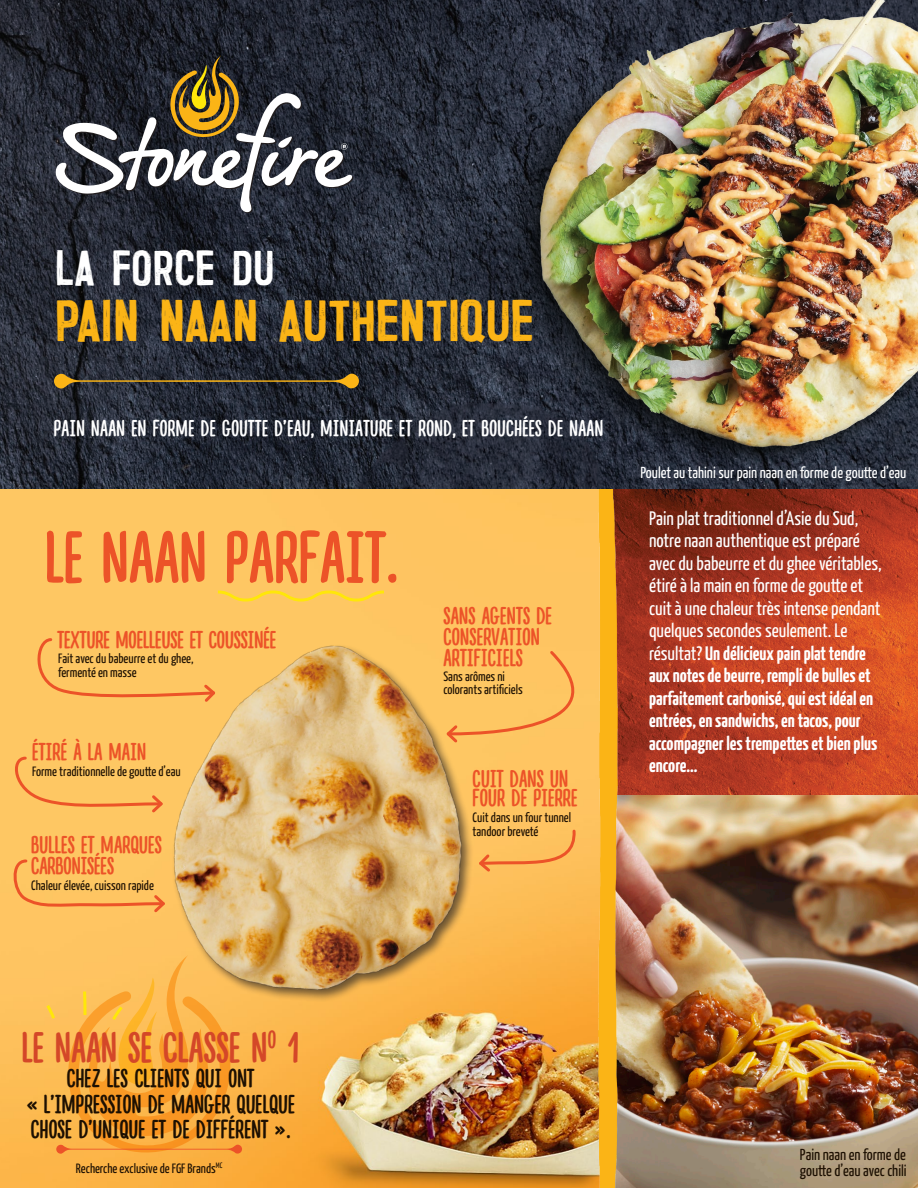
<style>
.page{position:relative;width:918px;height:1188px;background:#fff}
.page>*{position:absolute;margin:0;border:0;box-sizing:border-box;transform-origin:0 0}
.t1{font:700 71.1px "Lifehack Sans";letter-spacing:.01em;color:#ec5328}
.t2{font:48px "Trincha";color:#fbb416}
.t3{font:700 42px "Lifehack Sans";letter-spacing:.01em;color:#d44728}
.t4{font:40.5px "Trincha";color:#fff}
.t5{font:700 25.5px/25.7px "Lifehack Sans";letter-spacing:.01em;color:#1d1002}
.t6{font:700 24px/21px "Lifehack Sans";letter-spacing:.01em;color:#ec5328}
.t7{font:700 22.5px "Lifehack Sans";letter-spacing:.02em;color:#fff}
.t8{font:19.5px/22.5px "Yanone Kaffeesatz";color:#fff}
.t9{font:15.9px "Yanone Kaffeesatz";color:#fff}
.t10{font:15.9px/17px "Yanone Kaffeesatz";color:#1d1002}
.t11{font:13.5px/13.5px "Yanone Kaffeesatz";color:#1d1002}
.s1{font-weight:700}
</style>
<div class="page">
<img style="left:0;top:0;width:328px;height:489px">
<img style="left:328px;top:0;width:590px;height:489px">
<img style="left:0;top:489px;width:598px;height:699px">
<svg style="left:55px;top:56px;width:301px;height:159px;background:#4c4c4d"></svg>
<img style="left:618px;top:795px;width:300px;height:393px">
<img style="left:618px;top:489px;width:300px;height:306px">
<img style="left:598px;top:489px;width:20px;height:699px">
<svg style="left:44px;top:955px;width:198px;height:204px;background:#fbaf41"></svg>
<svg style="left:215px;top:589px;width:172px;height:14px;background:#fecd4f"></svg>
<svg style="left:511px;top:828px;width:66px;height:46px;background:#fcb859"></svg>
<svg style="left:511px;top:648px;width:107px;height:97px;background:#fcbd53"></svg>
<svg style="left:10px;top:755px;width:125px;height:60px;background:#fcbf5f"></svg>
<svg style="left:31px;top:637px;width:104px;height:68px;background:#fcc05f"></svg>
<svg style="left:10px;top:858px;width:125px;height:57px;background:#fdbe5e"></svg>
<svg style="left:54px;top:374px;width:305px;height:14px;background:#4a412e"></svg>
<img style="left:135px;top:607px;width:376px;height:433px">
<p class="t4" style="left:55px;top:237px;width:221px">LA FORCE DU</p>
<p class="t2" style="left:55px;top:284px;width:481px">PAIN NAAN AUTHENTIQUE</p>
<p class="t7" style="left:54px;top:416px;width:551px">PAIN NAAN EN FORME DE GOUTTE D’EAU, MINIATURE ET ROND, ET BOUCHÉES DE NAAN</p>
<p class="t1" style="left:45px;top:518px;width:354px">LE NAAN PARFAIT.</p>
<p class="t6" style="left:443px;top:606px;width:110px">SANS AGENTS DE<br>CONSERVATION</p>
<p class="t6" style="left:57px;top:630px;width:220px">TEXTURE MOELLEUSE ET COUSSINÉE</p>
<p class="t11" style="left:58px;top:651px;width:137px">Fait avec du babeurre et du ghee,</p>
<p class="t6" style="left:443px;top:648px;width:81px">ARTIFICIELS</p>
<p class="t11" style="left:58px;top:665px;width:80px">fermenté en masse</p>
<p class="t11" style="left:443px;top:669px;width:81px">Sans arômes ni colorants artificiels</p>
<p class="t6" style="left:32px;top:742px;width:116px">ÉTIRÉ À LA MAIN</p>
<p class="t11" style="left:32px;top:765px;width:150px">Forme traditionnelle de goutte d’eau</p>
<p class="t6" style="left:31px;top:835px;width:132px">BULLES ET MARQUES<br>CARBONISÉES</p>
<p class="t11" style="left:31px;top:878px;width:124px">Chaleur élevée, cuisson rapide</p>
<p class="t6" style="left:473px;top:769px;width:106px;line-height:19.5px">CUIT DANS UN<br>FOUR DE PIERRE</p>
<p class="t11" style="left:473px;top:810px;width:100px">Cuit dans un four tunnel tandoor breveté</p>
<p class="t9" style="left:640px;top:462px;width:267px">Poulet au tahini sur pain naan en forme de goutte d’eau</p>
<p class="t8" style="left:649px;top:506px;width:234px">Pain plat traditionnel d’Asie du Sud, notre naan authentique est préparé avec du babeurre et du ghee véritables, étiré à la main en forme de goutte et cuit à une chaleur très intense pendant quelques secondes seulement. Le résultat? <span class="s1">Un délicieux pain plat tendre aux notes de beurre, rempli de bulles et parfaitement carbonisé, qui est idéal en entrées, en sandwichs, en tacos, pour accompagner les trempettes et bien plus encore...</span></p>
<p class="t3" style="left:22px;top:1024px;width:279px">LE NAAN SE CLASSE N<sup>O</sup> 1</p>
<p class="t5" style="left:67px;top:1066px;width:189px">CHEZ LES CLIENTS QUI ONT</p>
<p class="t5" style="left:26px;top:1092px;width:270px">« L’IMPRESSION DE MANGER QUELQUE<br>CHOSE D’UNIQUE ET DE DIFFÉRENT ».</p>
<p class="t11" style="left:76px;top:1161px;width:148px">Recherche exclusive de FGF Brands<sup>MC</sup></p>
<p class="t10" style="left:800px;top:1145px;width:108px">Pain naan en forme de goutte d’eau avec chili</p>
</div>
